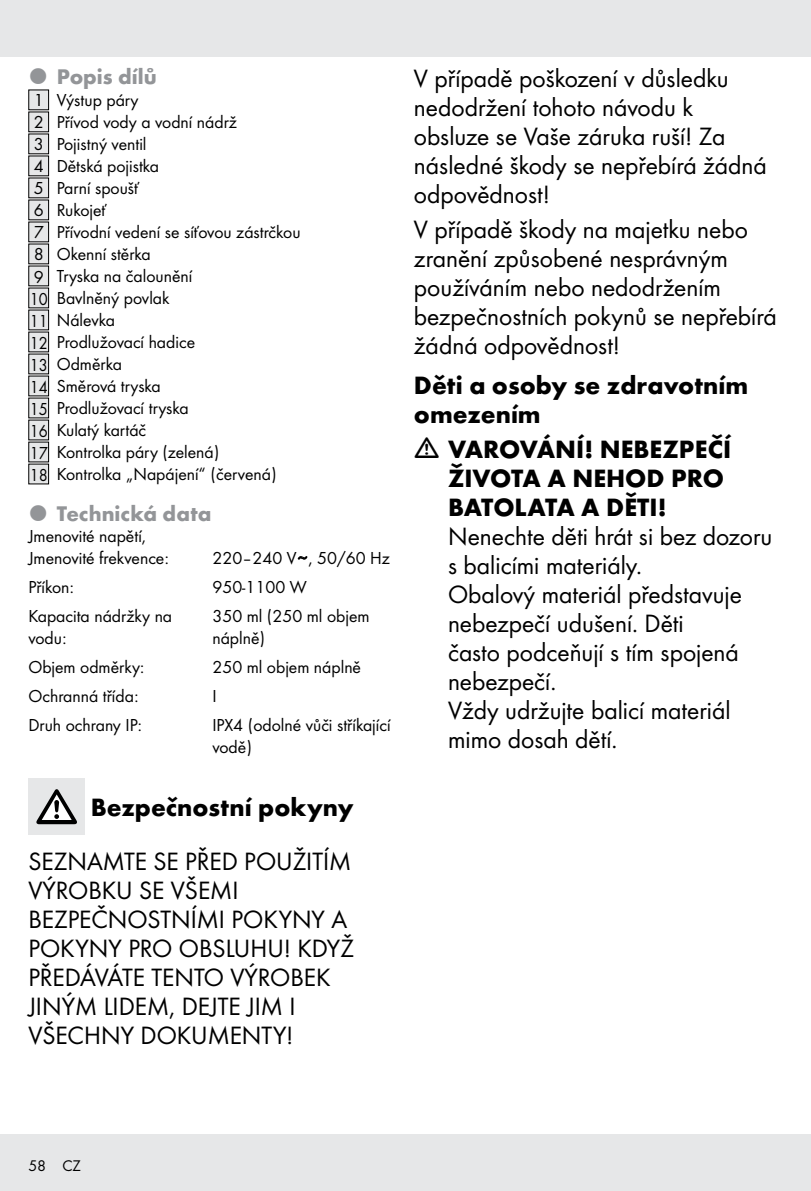
<style>
.page{position:relative;width:811px;height:1191px;background:#fff}
.page>*{position:absolute;margin:0;border:0;box-sizing:border-box;transform-origin:0 0}
.t1{font:26px/29px "Futura Boo";color:#000}
.t2{font:700 26px/29px "Futura";color:#000}
.t3{font:700 22px "Futura";color:#939598}
.t4{font:18px/22px "Futura Boo";color:#000}
.t5{font:16px "Futura Boo";color:#000}
</style>
<div class="page">
<div style="left:0;top:1134px;width:811px;height:57px;background:#e6e7e8"></div>
<div style="left:0;top:0;width:811px;height:57px;background:#e6e7e8"></div>
<div style="left:29px;top:90px;width:20px;height:20px;background:#e6e7e8"></div>
<div style="left:28px;top:90px;width:21px;height:20px;border:1px solid #000"></div>
<div style="left:29px;top:112px;width:20px;height:20px;background:#e6e7e8"></div>
<div style="left:28px;top:112px;width:21px;height:20px;border:1px solid #000"></div>
<div style="left:29px;top:134px;width:20px;height:20px;background:#e6e7e8"></div>
<div style="left:28px;top:134px;width:21px;height:20px;border:1px solid #000"></div>
<div style="left:29px;top:156px;width:20px;height:20px;background:#e6e7e8"></div>
<div style="left:28px;top:156px;width:21px;height:20px;border:1px solid #000"></div>
<div style="left:29px;top:178px;width:20px;height:20px;background:#e6e7e8"></div>
<div style="left:28px;top:178px;width:21px;height:20px;border:1px solid #000"></div>
<div style="left:29px;top:200px;width:20px;height:20px;background:#e6e7e8"></div>
<div style="left:28px;top:200px;width:21px;height:20px;border:1px solid #000"></div>
<div style="left:29px;top:222px;width:20px;height:20px;background:#e6e7e8"></div>
<div style="left:28px;top:222px;width:21px;height:20px;border:1px solid #000"></div>
<div style="left:29px;top:244px;width:20px;height:20px;background:#e6e7e8"></div>
<div style="left:28px;top:244px;width:21px;height:20px;border:1px solid #000"></div>
<div style="left:29px;top:266px;width:20px;height:20px;background:#e6e7e8"></div>
<div style="left:28px;top:266px;width:21px;height:20px;border:1px solid #000"></div>
<div style="left:29px;top:288px;width:20px;height:20px;background:#e6e7e8"></div>
<div style="left:28px;top:288px;width:21px;height:20px;border:1px solid #000"></div>
<div style="left:29px;top:310px;width:20px;height:20px;background:#e6e7e8"></div>
<div style="left:28px;top:310px;width:21px;height:20px;border:1px solid #000"></div>
<div style="left:29px;top:332px;width:20px;height:20px;background:#e6e7e8"></div>
<div style="left:28px;top:332px;width:21px;height:20px;border:1px solid #000"></div>
<div style="left:29px;top:354px;width:20px;height:20px;background:#e6e7e8"></div>
<div style="left:28px;top:354px;width:21px;height:20px;border:1px solid #000"></div>
<div style="left:29px;top:376px;width:20px;height:20px;background:#e6e7e8"></div>
<div style="left:28px;top:376px;width:21px;height:20px;border:1px solid #000"></div>
<div style="left:29px;top:398px;width:20px;height:20px;background:#e6e7e8"></div>
<div style="left:28px;top:398px;width:21px;height:20px;border:1px solid #000"></div>
<div style="left:29px;top:420px;width:20px;height:20px;background:#e6e7e8"></div>
<div style="left:28px;top:420px;width:21px;height:20px;border:1px solid #000"></div>
<div style="left:29px;top:442px;width:20px;height:20px;background:#e6e7e8"></div>
<div style="left:28px;top:442px;width:21px;height:20px;border:1px solid #000"></div>
<div style="left:29px;top:464px;width:20px;height:20px;background:#e6e7e8"></div>
<div style="left:28px;top:464px;width:21px;height:20px;border:1px solid #000"></div>
<svg style="left:297px;top:556px;width:11px;height:4px"></svg>
<div style="left:28px;top:778px;width:57px;height:57px;background:#e6e7e8"></div>
<svg style="left:36px;top:789px;width:41px;height:35px"></svg>
<p class="t3" style="left:57px;top:61px;width:102px">Popis dílů</p>
<p class="t4" style="left:30px;top:88px;width:272px">1 Výstup páry<br>2 Přívod vody a vodní nádrž<br>3 Pojistný ventil<br>4 Dětská pojistka<br>5 Parní spoušť<br>6 Rukojeť<br>7 Přívodní vedení se síťovou zástrčkou<br>8 Okenní stěrka<br>9 Tryska na čalounění<br>10 Bavlněný povlak<br>11 Nálevka<br>12 Prodlužovací hadice<br>13 Odměrka<br>14 Směrová tryska<br>15 Prodlužovací tryska<br>16 Kulatý kartáč<br>17 Kontrolka páry (zelená)<br>18 Kontrolka „Napájení“ (červená)</p>
<p class="t3" style="left:57px;top:497px;width:156px">Technická data</p>
<p class="t4" style="left:28px;top:524px;width:142px">Jmenovité napětí,<br>Jmenovité frekvence:</p>
<p class="t4" style="left:212px;top:546px;width:179px">220–240 V~, 50/60 Hz</p>
<p class="t4" style="left:28px;top:575px;width:47px">Příkon:</p>
<p class="t4" style="left:212px;top:575px;width:96px">950-1100 W</p>
<p class="t4" style="left:28px;top:604px;width:145px">Kapacita nádržky na vodu:</p>
<p class="t4" style="left:212px;top:604px;width:159px">350 ml (250 ml objem náplně)</p>
<p class="t4" style="left:28px;top:655px;width:117px">Objem odměrky:</p>
<p class="t4" style="left:212px;top:655px;width:150px">250 ml objem náplně</p>
<p class="t4" style="left:28px;top:684px;width:112px">Ochranná třída:</p>
<p class="t4" style="left:212px;top:684px;width:6px">I</p>
<p class="t4" style="left:28px;top:713px;width:115px">Druh ochrany IP:</p>
<p class="t4" style="left:212px;top:713px;width:180px">IPX4 (odolné vůči stříkající vodě)</p>
<p class="t2" style="left:91px;top:791px;width:264px">Bezpečnostní pokyny</p>
<p class="t1" style="left:28px;top:845px;width:327px">SEZNAMTE SE PŘED POUŽITÍM<br>VÝROBKU SE VŠEMI<br>BEZPEČNOSTNÍMI POKYNY A<br>POKYNY PRO OBSLUHU! KDYŽ<br>PŘEDÁVÁTE TENTO VÝROBEK<br>JINÝM LIDEM, DEJTE JIM I<br>VŠECHNY DOKUMENTY!</p>
<p class="t1" style="left:414px;top:62px;width:354px">V případě poškození v důsledku nedodržení tohoto návodu k obsluze se Vaše záruka ruší! Za následné škody se nepřebírá žádná odpovědnost!</p>
<p class="t1" style="left:414px;top:213px;width:364px">V případě škody na majetku nebo zranění způsobené nesprávným používáním nebo nedodržením bezpečnostních pokynů se nepřebírá žádná odpovědnost!</p>
<p class="t2" style="left:414px;top:369px;width:336px">Děti a osoby se zdravotním omezením</p>
<p class="t2" style="left:448px;top:432px;width:285px">VAROVÁNÍ! NEBEZPEČÍ<br>ŽIVOTA A NEHOD PRO<br>BATOLATA A DĚTI!</p>
<p class="t1" style="left:448px;top:520px;width:326px">Nenechte děti hrát si bez dozoru s balicími materiály.<br>Obalový materiál představuje nebezpečí udušení. Děti<br>často podceňují s tím spojená nebezpečí.<br>Vždy udržujte balicí materiál mimo dosah dětí.</p>
<p class="t5" style="left:28px;top:1155px;width:54px">58 CZ</p>
</div>
